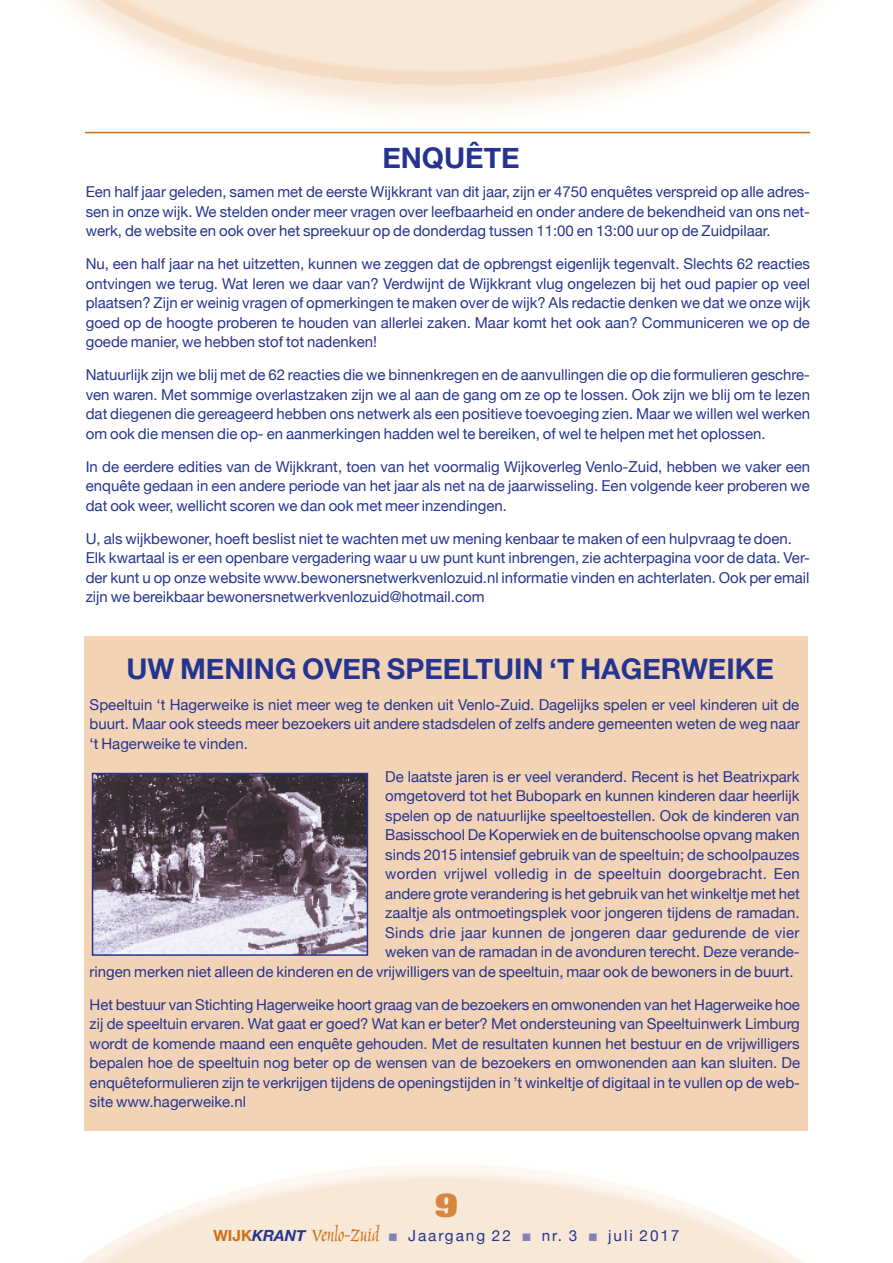
<style>
.page{position:relative;width:893px;height:1263px;background:#fff}
.page>*{position:absolute;margin:0;border:0;box-sizing:border-box;transform-origin:0 0}
.t1{font:800 36px "Imago";color:#d7863f}
.t2{font:700 28.5px "Helvetica Neue";color:#25358f}
.t3{font:24.3px "Marigold";color:#ce7018}
.t4{font:15.3px "Helvetica Neue";letter-spacing:.125em;color:#25358f}
.t5{font:15px/19.5px "Helvetica Neue";color:#25358f;text-align:justify}
.t6{font:15px "Helvetica Neue";letter-spacing:.02em;color:#25358f}
.s1{font-family:"Helvetica Neue";font-weight:700;font-size:15.3px}
.s2{font-family:"Helvetica Neue";font-weight:700;font-style:italic;font-size:15.3px;color:#25358f}
.s3{color:#8282bb}
</style>
<div class="page">
<div style="left:85px;top:637px;width:723px;height:494px;background:#f3d3b6"></div>
<img style="left:95px;top:776px;width:270px;height:177px">
<div style="left:92px;top:773px;width:276px;height:183px;border:2px solid #25358f"></div>
<hr style="left:85px;top:132px;width:725px;height:1px;background:#ce7018">
<h2 class="t2" style="left:382px;top:135px;width:136px">ENQUÊTE</h2>
<p class="t5" style="left:86px;top:183px;width:726px">Een half jaar geleden, samen met de eerste Wijkkrant van dit jaar, zijn er 4750 enquêtes verspreid op alle adres&shy;sen in onze wijk. We stelden onder meer vragen over leefbaarheid en onder andere de bekendheid van ons net&shy;werk, de website en ook over het spreekuur op de donderdag tussen 11:00 en 13:00 uur op de Zuidpilaar.</p>
<p class="t5" style="left:86px;top:255px;width:726px">Nu, een half jaar na het uitzetten, kunnen we zeggen dat de opbrengst eigenlijk tegenvalt. Slechts 62 reacties ontvingen we terug. Wat leren we daar van? Verdwijnt de Wijkkrant vlug ongelezen bij het oud papier op veel plaatsen? Zijn er weinig vragen of opmerkingen te maken over de wijk? Als redactie denken we dat we onze wijk goed op de hoogte proberen te houden van allerlei zaken. Maar komt het ook aan? Communiceren we op de goede manier, we hebben stof tot nadenken!</p>
<p class="t5" style="left:86px;top:366px;width:726px">Natuurlijk zijn we blij met de 62 reacties die we binnenkregen en de aanvullingen die op die formulieren geschre&shy;ven waren. Met sommige overlastzaken zijn we al aan de gang om ze op te lossen. Ook zijn we blij om te lezen dat diegenen die gereageerd hebben ons netwerk als een positieve toevoeging zien. Maar we willen wel werken om ook die mensen die op- en aanmerkingen hadden wel te bereiken, of wel te helpen met het oplossen.</p>
<p class="t5" style="left:86px;top:457px;width:726px">In de eerdere edities van de Wijkkrant, toen van het voormalig Wijkoverleg Venlo-Zuid, hebben we vaker een enquête gedaan in een andere periode van het jaar als net na de jaarwisseling. Een volgende keer proberen we dat ook weer, wellicht scoren we dan ook met meer inzendingen.</p>
<p class="t5" style="left:86px;top:529px;width:726px;text-align:left">U, als wijkbewoner, hoeft beslist niet te wachten met uw mening kenbaar te maken of een hulpvraag te doen.<br>Elk kwartaal is er een openbare vergadering waar u uw punt kunt inbrengen, zie achterpagina voor de data. Ver&shy;der kunt u op onze website www.bewonersnetwerkvenlozuid.nl informatie vinden en achterlaten. Ook per email zijn we bereikbaar bewonersnetwerkvenlozuid@hotmail.com</p>
<h2 class="t2" style="left:126px;top:646px;width:74px">UW MENING</h2>
<h2 class="t2" style="left:302px;top:646px;width:21px">OVER</h2>
<h2 class="t2" style="left:387px;top:646px;width:123px">SPEELTUIN</h2>
<h2 class="t2" style="left:549px;top:646px;width:73px">‘T HAGERWEIKE</h2>
<p class="t5" style="left:90px;top:695px;width:711px">Speeltuin ‘t Hagerweike is niet meer weg te denken uit Venlo-Zuid. Dagelijks spelen er veel kinderen uit de buurt. Maar ook steeds meer bezoekers uit andere stadsdelen of zelfs andere gemeenten weten de weg naar ‘t Hagerweike te vinden.</p>
<p class="t5" style="left:385px;top:767px;width:416px">De laatste jaren is er veel veranderd. Recent is het Beatrixpark</p>
<p class="t5" style="left:385px;top:787px;width:416px">omgetoverd tot het Bubopark en kunnen kinderen daar heerlijk</p>
<p class="t5" style="left:385px;top:806px;width:416px">spelen op de natuurlijke speeltoestellen. Ook de kinderen van</p>
<p class="t5" style="left:385px;top:826px;width:416px">Basisschool De Koperwiek en de buitenschoolse opvang maken</p>
<p class="t5" style="left:385px;top:845px;width:416px">sinds 2015 intensief gebruik van de speeltuin; de schoolpauzes</p>
<p class="t6" style="left:385px;top:863px;width:416px">worden vrijwel volledig in de speeltuin doorgebracht. Een</p>
<p class="t5" style="left:385px;top:884px;width:416px">andere grote verandering is het gebruik van het winkeltje met het</p>
<p class="t5" style="left:385px;top:904px;width:416px">zaaltje als ontmoetingsplek voor jongeren tijdens de ramadan.</p>
<p class="t5" style="left:385px;top:923px;width:416px">Sinds drie jaar kunnen de jongeren daar gedurende de vier</p>
<p class="t5" style="left:385px;top:943px;width:416px">weken van de ramadan in de avonduren terecht. Deze verande-</p>
<p class="t5" style="left:90px;top:962px;width:705px">ringen merken niet alleen de kinderen en de vrijwilligers van de speeltuin, maar ook de bewoners in de buurt.</p>
<p class="t5" style="left:90px;top:995px;width:712px">Het bestuur van Stichting Hagerweike hoort graag van de bezoekers en omwonenden van het Hagerweike hoe zij de speeltuin ervaren. Wat gaat er goed? Wat kan er beter? Met ondersteuning van Speeltuinwerk Limburg wordt de komende maand een enquête gehouden. Met de resultaten kunnen het bestuur en de vrijwilligers bepalen hoe de speeltuin nog beter op de wensen van de bezoekers en omwonenden aan kan sluiten. De enquêteformulieren zijn te verkrijgen tijdens de openingstijden in ’t winkeltje of digitaal in te vullen op de web&shy;site www.hagerweike.nl</p>
<h1 class="t1" style="left:435px;top:1182px;width:25px">9</h1>
<h3 class="t3" style="left:213px;top:1220px;width:167px"><span class="s1">WIJK</span><span class="s2">KRANT</span> Venlo-Zuid</h3>
<p class="t4" style="left:389px;top:1224px;width:292px"><span class="s3">■</span> Jaargang 22 <span class="s3">■</span> nr. 3 <span class="s3">■</span> juli 2017</p>
</div>
